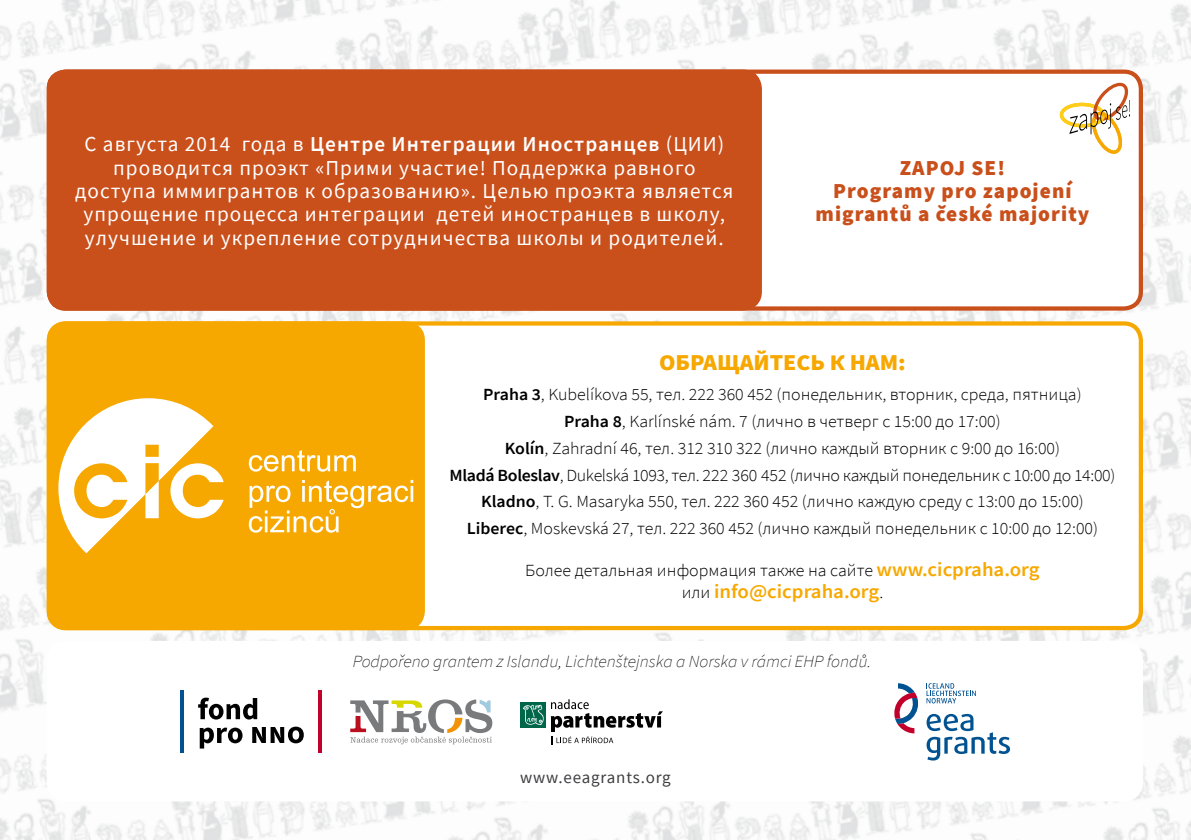
<style>
.page{position:relative;width:1191px;height:840px;background:#fff}
.page>*{position:absolute;margin:0;border:0;box-sizing:border-box;transform-origin:0 0}
.t1{font:900 22.6px "Source Sans Pro";color:#f7a800;scale:1.05 1}
.t2{font:21.2px/23.4px "Source Sans Pro";letter-spacing:.05em;color:#fff;text-align:center}
.t3{font:900 21.2px/23.4px "Source Sans Pro";letter-spacing:.05em;color:#c94f1b;text-align:center}
.t4{font:600 19.8px "Source Sans Pro";color:#f7a800;scale:1.05 1}
.t5{font:300 17px/26.6px "Source Sans Pro";color:#000;text-align:center;scale:1.05 1}
.t6{font:italic 200 17px "Source Sans Pro";color:#000;scale:1.05 1}
.t7{font:17px "Source Sans Pro";letter-spacing:.05em;color:#3e3d40}
.s1{font-weight:600}
.s2{font-weight:600;font-size:19.8px;color:#f7a800}
.s3{font-weight:300;font-size:17px;color:#000}
</style>
<div class="page">
<img style="left:0;top:0;width:1191px;height:839px">
<div style="left:49px;top:642px;width:1091px;height:156px;background:#fff;border-radius:17px"></div>
<div style="left:47px;top:640px;width:1096px;height:161px;border:4px solid #fff;border-radius:17px"></div>
<svg style="left:926px;top:713px;width:84px;height:47px"></svg>
<svg style="left:926px;top:683px;width:50px;height:20px"></svg>
<svg style="left:894px;top:683px;width:24px;height:50px"></svg>
<svg style="left:350px;top:699px;width:142px;height:44px"></svg>
<div style="left:521px;top:702px;width:25px;height:25px;background:#00664a"></div>
<svg style="left:523px;top:704px;width:21px;height:20px"></svg>
<svg style="left:551px;top:699px;width:112px;height:45px"></svg>
<svg style="left:198px;top:697px;width:59px;height:22px"></svg>
<svg style="left:200px;top:727px;width:42px;height:21px"></svg>
<svg style="left:252px;top:726px;width:52px;height:17px"></svg>
<hr style="left:180px;top:690px;width:3px;height:62px;background:#005291">
<hr style="left:318px;top:690px;width:4px;height:62px;background:#c1002b">
<div style="left:49px;top:72px;width:1091px;height:236px;background:#fff;border-radius:17px"></div>
<div style="left:49px;top:72px;width:711px;height:236px;background:#c94f1b;border-radius:17px"></div>
<div style="left:47px;top:69px;width:715px;height:241px;border:4px solid #c94f1b;border-radius:17px"></div>
<svg style="left:1059px;top:83px;width:71px;height:71px"></svg>
<div style="left:49px;top:323px;width:1091px;height:304px;background:#fff;border-radius:17px"></div>
<div style="left:47px;top:321px;width:1096px;height:308px;border:4px solid #f7a800;border-radius:17px"></div>
<div style="left:49px;top:323px;width:374px;height:304px;background:#f7a800;border-radius:17px"></div>
<div style="left:47px;top:321px;width:378px;height:308px;border:4px solid #f7a800;border-radius:17px"></div>
<svg style="left:58px;top:398px;width:166px;height:155px"></svg>
<svg style="left:249px;top:450px;width:107px;height:21px"></svg>
<svg style="left:249px;top:479px;width:164px;height:53px"></svg>
<p class="t2" style="left:75px;top:132px;width:659px">С августа 2014 года в <span class="s1">Центре Интеграции Иностранцев</span> (ЦИИ) проводится проэкт «Прими участие! Поддержка равного доступа иммигрантов к образованию». Целью проэкта является упрощение процесса интеграции детей иностранцев в школу, улучшение и укрепление сотрудничества школы и родителей.</p>
<p class="t3" style="left:815px;top:155px;width:275px">ZAPOJ SE!<br>Programy pro zapojení migrantů a české majority</p>
<h1 class="t1" style="left:659px;top:346px;width:236px">Обращайтесь к нам:</h1>
<p class="t5" style="left:449px;top:381px;width:635px"><span class="s1">Praha 3</span>, Kubelíkova 55, тел. 222 360 452 (понедельник, вторник, среда, пятница)<br><span class="s1">Praha 8</span>, Karlínské nám. 7 (лично в четверг с 15:00 до 17:00)<br><span class="s1">Kolín</span>, Zahradní 46, тел. 312 310 322 (лично каждый вторник с 9:00 до 16:00)<br><span class="s1">Mladá Boleslav</span>, Dukelská 1093, тел. 222 360 452 (лично каждый понедельник с 10:00 до 14:00)<br><span class="s1">Kladno</span>, T. G. Masaryka 550, тел. 222 360 452 (лично каждую среду с 13:00 до 15:00)<br><span class="s1">Liberec</span>, Moskevská 27, тел. 222 360 452 (лично каждый понедельник с 10:00 до 12:00)</p>
<p class="t5" style="left:525px;top:556px;width:491px">Более детальная информация также на сайте <span class="s2">www.cicpraha.org</span></p>
<p class="t4" style="left:681px;top:577px;width:193px"><span class="s3">или</span> info@cicpraha.org<span class="s3">.</span></p>
<p class="t6" style="left:353px;top:651px;width:495px">Podpořeno grantem z Islandu, Lichtenštejnska a Norska v rámci EHP fondů.</p>
<p class="t7" style="left:520px;top:766px;width:152px">www.eeagrants.org</p>
</div>
